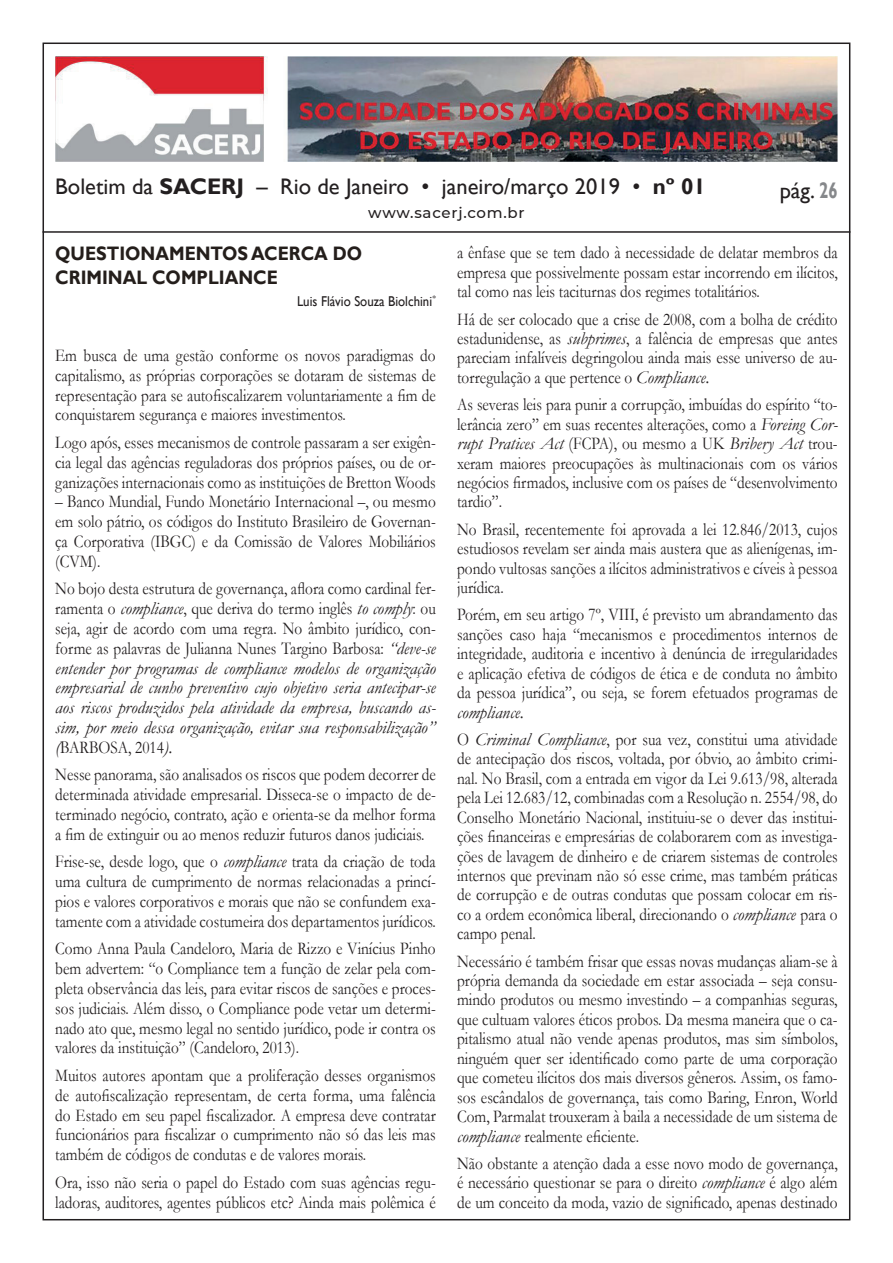
<style>
.page{position:relative;width:893px;height:1263px;background:#fff}
.page>*{position:absolute;margin:0;border:0;box-sizing:border-box;transform-origin:0 0}
.t1{font:22.5px "Gill Sans";color:#231f20}
.t2{font:700 19.5px/23.7px "Gill Sans";color:#241e1b;scale:.9 1}
.t3{font:18px/19.5px "Garamond";color:#231f20;text-align:justify;scale:.85 1}
.t4{font:italic 18px/19.8px "Garamond";color:#231f20;text-align:justify}
.t5{font:500 15px "Montserrat";letter-spacing:.05em;color:#231f20}
.t6{font:14.25px "Gill Sans";color:#231f20;scale:.9 1}
.s1{font-weight:700}
.s2{font-weight:700;color:#86888b}
.s3{font-style:normal}
.s4{font-style:italic}
</style>
<div class="page">
<img style="left:55px;top:56px;width:783px;height:106px">
<hr style="left:43px;top:231px;width:807px;height:2px;background:#231f20">
<p class="t1" style="left:55px;top:173px;width:652px">Boletim da <span class="s1">SACERJ</span> – Rio de Janeiro • janeiro/março 2019 • <span class="s1">nº 01</span></p>
<p class="t5" style="left:368px;top:203px;width:158px">www.sacerj.com.br</p>
<p class="t1" style="left:780px;top:178px;width:60px">pág. <span class="s2">26</span></p>
<p class="t2" style="left:55px;top:242px;width:343px">QUESTIONAMENTOS ACERCA DO<br>CRIMINAL COMPLIANCE</p>
<p class="t6" style="left:297px;top:293px;width:156px">Luis Flávio Souza Biolchini<sup>*</sup></p>
<p class="t3" style="left:55px;top:345px;width:449px">Em busca de uma gestão conforme os novos paradigmas do capitalismo, as próprias corporações se dotaram de sistemas de representação para se autofiscalizarem voluntariamente a fim de conquistarem segurança e maiores investimentos.</p>
<p class="t3" style="left:55px;top:432px;width:449px">Logo após, esses mecanismos de controle passaram a ser exigên&shy;cia legal das agências reguladoras dos próprios países, ou de or&shy;ganizações internacionais como as instituições de Bretton Woods</p>
<p class="t3" style="left:55px;top:491px;width:449px">– Banco Mundial, Fundo Monetário Internacional –, ou mesmo em solo pátrio, os códigos do Instituto Brasileiro de Governan&shy;ça Corporativa (IBGC) e da Comissão de Valores Mobiliários (CVM).</p>
<p class="t4" style="left:55px;top:578px;width:382px"><span class="s3">No bojo desta estrutura de governança, aflora como cardinal fer&shy;ramenta o</span> compliance<span class="s3">, que deriva do termo inglês</span> to comply<span class="s3">: ou seja, agir de acordo com uma regra. No âmbito jurídico, con&shy;forme as palavras de Julianna Nunes Targino Barbosa:</span> “deve-se entender por programas de compliance modelos de organização empresarial de cunho preventivo cujo objetivo seria antecipar-se aos riscos produzidos pela atividade da empresa, buscando as&shy;sim, por meio dessa organização, evitar sua responsabilização” (<span class="s3">BARBOSA, 2014</span>).</p>
<p class="t3" style="left:55px;top:764px;width:449px">Nesse panorama, são analisados os riscos que podem decorrer de determinada atividade empresarial. Disseca-se o impacto de de&shy;terminado negócio, contrato, ação e orienta-se da melhor forma a fim de extinguir ou ao menos reduzir futuros danos judiciais.</p>
<p class="t3" style="left:55px;top:851px;width:449px">Frise-se, desde logo, que o <span class="s4">compliance</span> trata da criação de toda uma cultura de cumprimento de normas relacionadas a princí&shy;pios e valores corporativos e morais que não se confundem exa&shy;tamente com a atividade costumeira dos departamentos jurídicos.</p>
<p class="t3" style="left:55px;top:938px;width:449px">Como Anna Paula Candeloro, Maria de Rizzo e Vinícius Pinho bem advertem: “o Compliance tem a função de zelar pela com&shy;pleta observância das leis, para evitar riscos de sanções e proces&shy;sos judiciais. Além disso, o Compliance pode vetar um determi&shy;nado ato que, mesmo legal no sentido jurídico, pode ir contra os valores da instituição” (Candeloro, 2013).</p>
<p class="t3" style="left:55px;top:1065px;width:449px">Muitos autores apontam que a proliferação desses organismos de autofiscalização representam, de certa forma, uma falência do Estado em seu papel fiscalizador. A empresa deve contratar funcionários para fiscalizar o cumprimento não só das leis mas também de códigos de condutas e de valores morais.</p>
<p class="t3" style="left:55px;top:1172px;width:449px">Ora, isso não seria o papel do Estado com suas agências regu&shy;ladoras, auditores, agentes públicos etc? Ainda mais polêmica é</p>
<p class="t3" style="left:457px;top:243px;width:449px">a ênfase que se tem dado à necessidade de delatar membros da empresa que possivelmente possam estar incorrendo em ilícitos, tal como nas leis taciturnas dos regimes totalitários.</p>
<p class="t3" style="left:457px;top:309px;width:449px">Há de ser colocado que a crise de 2008, com a bolha de crédito estadunidense, as <span class="s4">subprimes</span>, a falência de empresas que antes pareciam infalíveis degringolou ainda mais esse universo de au&shy;torregulação a que pertence o <span class="s4">Compliance.</span></p>
<p class="t3" style="left:457px;top:394px;width:449px">As severas leis para punir a corrupção, imbuídas do espírito “to&shy;lerância zero” em suas recentes alterações, como a <span class="s4">Foreing Cor&shy;rupt Pratices Act</span> (FCPA), ou mesmo a UK <span class="s4">Bribery Act</span> trou&shy;xeram maiores preocupações às multinacionais com os vários negócios firmados, inclusive com os países de “desenvolvimento tardio”.</p>
<p class="t3" style="left:457px;top:519px;width:449px">No Brasil, recentemente foi aprovada a lei 12.846/2013, cujos estudiosos revelam ser ainda mais austera que as alienígenas, im&shy;pondo vultosas sanções a ilícitos administrativos e cíveis à pessoa jurídica.</p>
<p class="t3" style="left:457px;top:604px;width:449px">Porém, em seu artigo 7º, VIII, é previsto um abrandamento das sanções caso haja “mecanismos e procedimentos internos de integridade, auditoria e incentivo à denúncia de irregularidades e aplicação efetiva de códigos de ética e de conduta no âmbito da pessoa jurídica”, ou seja, se forem efetuados programas de</p>
<p class="t3" style="left:457px;top:698px;width:449px;line-height:27.3px"><span class="s4">compliance.<br></span>O <span class="s4">Criminal Compliance</span>, por sua vez, constitui uma atividade</p>
<p class="t3" style="left:457px;top:748px;width:449px">de antecipação dos riscos, voltada, por óbvio, ao âmbito crimi&shy;nal. No Brasil, com a entrada em vigor da Lei 9.613/98, alterada pela Lei 12.683/12, combinadas com a Resolução n. 2554/98, do Conselho Monetário Nacional, instituiu-se o dever das institui&shy;ções financeiras e empresárias de colaborarem com as investiga&shy;ções de lavagem de dinheiro e de criarem sistemas de controles internos que previnam não só esse crime, mas também práticas de corrupção e de outras condutas que possam colocar em ris&shy;co a ordem econômica liberal, direcionando o <span class="s4">compliance</span> para o campo penal.</p>
<p class="t3" style="left:457px;top:951px;width:449px">Necessário é também frisar que essas novas mudanças aliam-se à própria demanda da sociedade em estar associada – seja consu&shy;mindo produtos ou mesmo investindo – a companhias seguras, que cultuam valores éticos probos. Da mesma maneira que o ca&shy;pitalismo atual não vende apenas produtos, mas sim símbolos, ninguém quer ser identificado como parte de uma corporação que cometeu ilícitos dos mais diversos gêneros. Assim, os famo&shy;sos escândalos de governança, tais como Baring, Enron, World Com, Parmalat trouxeram à baila a necessidade de um sistema de <span class="s4">compliance</span> realmente eficiente.</p>
<p class="t3" style="left:457px;top:1153px;width:449px">Não obstante a atenção dada a esse novo modo de governança, é necessário questionar se para o direito <span class="s4">compliance</span> é algo além de um conceito da moda, vazio de significado, apenas destinado</p>
</div>
